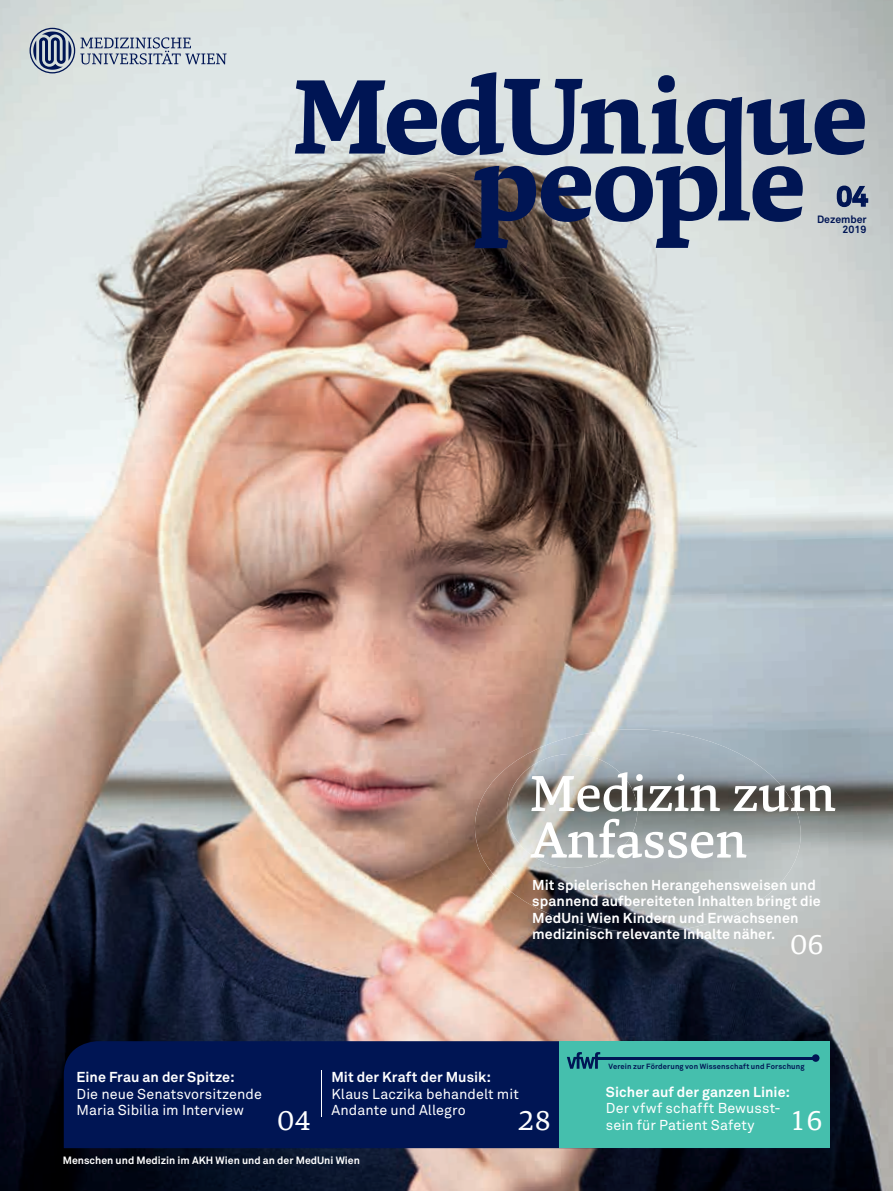
<style>
.page{position:relative;width:893px;height:1191px;background:#fff}
.page>*{position:absolute;margin:0;border:0;box-sizing:border-box;transform-origin:0 0}
.t1{font:500 52.5px/46.5px "Danton";color:#fff}
.t2{font:30px "Danton";color:#fff}
.t3{font:700 27.75px "Akkurat Pro";color:#001554}
.t4{font:700 14.25px/16.5px "Akkurat Pro";letter-spacing:.005em;color:#fff}
.t5{font:14.25px/16.5px "Akkurat Pro";letter-spacing:.005em;color:#fff}
.t6{font:700 10.5px "Akkurat Pro";color:#fff}
.t7{font:700 10.5px/10.5px "Akkurat Pro";color:#001554;text-align:right}
.t8{font:700 7.5px "Akkurat Pro";letter-spacing:.025em;color:#001554}
</style>
<div class="page">
<img style="left:0;top:0;width:893px;height:1191px">
<div style="left:64px;top:1041px;width:495px;height:107px;background:#001554"></div>
<div style="left:559px;top:1041px;width:270px;height:107px;background:#45bfad"></div>
<hr style="left:321px;top:1070px;width:1px;height:46px;background:#fff">
<svg style="left:567px;top:1052px;width:33px;height:16px"></svg>
<hr style="left:597px;top:1057px;width:219px;height:2px;background:#001554">
<div style="left:812px;top:1054px;width:7px;height:7px;background:#001554;border-radius:50%"></div>
<svg style="left:295px;top:72px;width:574px;height:176px;background:#777e90"></svg>
<svg style="left:30px;top:28px;width:197px;height:45px;background:#b2bbc6"></svg>
<img style="left:473px;top:729px;width:330px;height:203px">
<img style="left:506px;top:754px;width:132px;height:114px">
<h3 class="t3" style="left:836px;top:179px;width:33px">04</h3>
<p class="t7" style="left:817px;top:214px;width:51px">Dezember<br>2019</p>
<h1 class="t1" style="left:530px;top:769px;width:307px">Medizin zum<br>Anfassen</h1>
<p class="t4" style="left:532px;top:876px;width:290px">Mit spielerischen Herangehensweisen und spannend aufbereiteten Inhalten bringt die MedUni Wien Kindern und Erwachsenen medizinisch relevante Inhalte näher.</p>
<h2 class="t2" style="left:791px;top:925px;width:35px">06</h2>
<p class="t4" style="left:77px;top:1068px;width:159px">Eine Frau an der Spitze:</p>
<p class="t5" style="left:77px;top:1085px;width:187px">Die neue Senatsvorsitzende<br>Maria Sibilia im Interview</p>
<h2 class="t2" style="left:277px;top:1100px;width:35px">04</h2>
<p class="t4" style="left:331px;top:1068px;width:161px">Mit der Kraft der Musik:</p>
<p class="t5" style="left:331px;top:1085px;width:189px">Klaus Laczika behandelt mit<br>Andante und Allegro</p>
<h2 class="t2" style="left:518px;top:1100px;width:35px">28</h2>
<p class="t8" style="left:608px;top:1061px;width:198px">Verein zur Förderung von Wissenschaft und Forschung</p>
<p class="t4" style="left:606px;top:1083px;width:186px">Sicher auf der ganzen Linie:</p>
<p class="t5" style="left:606px;top:1099px;width:176px">Der vfwf schafft Bewusst&shy;sein für Patient Safety</p>
<h2 class="t2" style="left:789px;top:1100px;width:35px">16</h2>
<p class="t6" style="left:63px;top:1153px;width:299px">Menschen und Medizin im AKH Wien und an der MedUni Wien</p>
</div>
